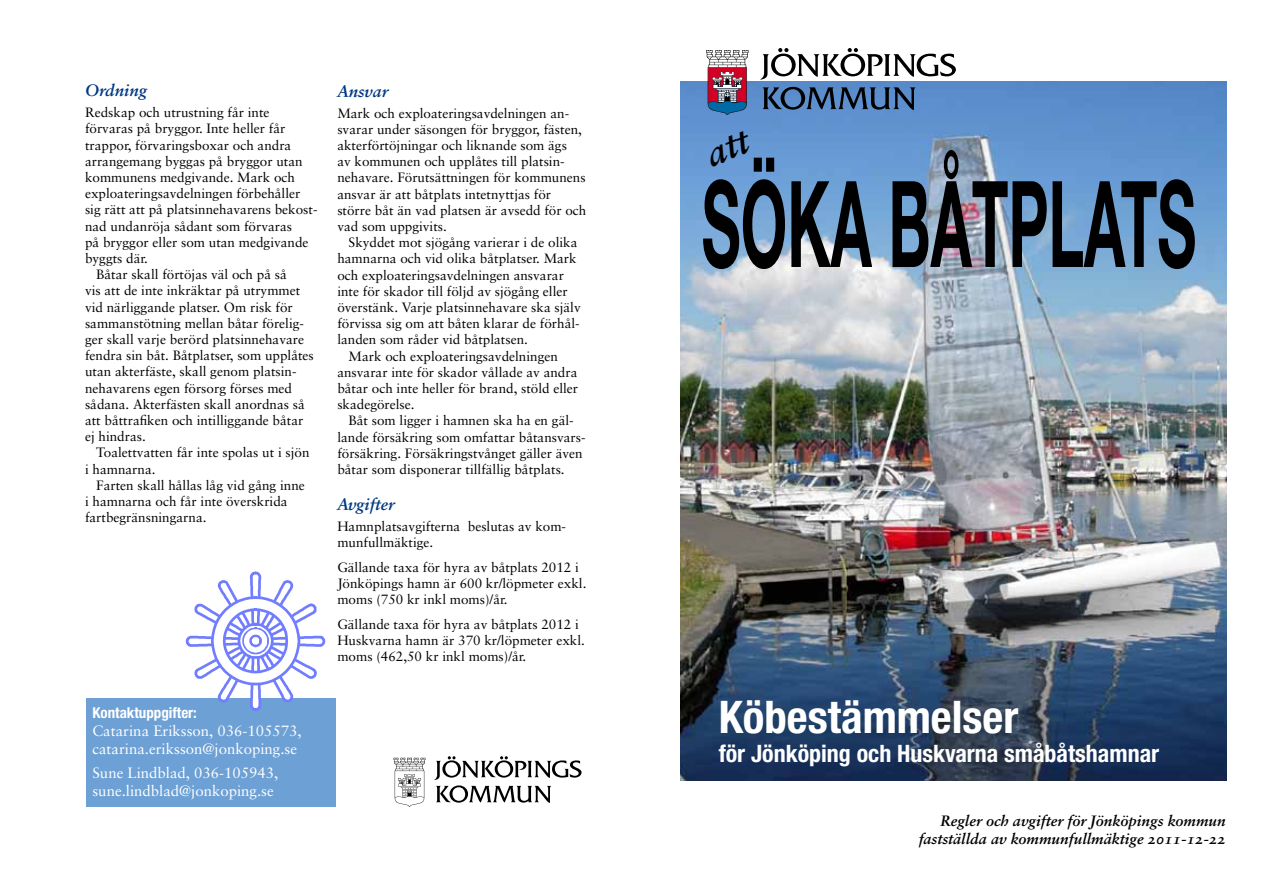
<style>
.page{position:relative;width:1263px;height:893px;background:#fff}
.page>*{position:absolute;margin:0;border:0;box-sizing:border-box;transform-origin:0 0}
.t1{font:700 120px "Helvetica Neue";color:#000;scale:.5 1}
.t2{font:700 condensed 45px "Helvetica Neue";color:#fff}
.t3{font:700 condensed 24px "Helvetica Neue";color:#fff}
.t4{font:italic 700 16.5px "Sabon";color:#003882}
.t5{font:15px/18px "Sabon";color:#fff}
.t6{font:15px/18px "Sabon Bold Italic Os F";color:#000;text-align:right}
.t7{font:700 condensed 15px "Helvetica Neue";color:#fff}
.t8{font:13.5px/16.2px "Sabon";color:#000}
</style>
<div class="page">
<div style="left:86px;top:698px;width:250px;height:109px;background:#6da0d5"></div>
<img style="left:680px;top:82px;width:547px;height:698px">
<svg style="left:702px;top:48px;width:264px;height:67px"></svg>
<svg style="left:185px;top:571px;width:141px;height:140px"></svg>
<svg style="left:393px;top:756px;width:189px;height:51px"></svg>
<div style="left:706px;top:130px;width:48px;height:37px;background:#6698d3"></div>
<p class="t4" style="left:85px;top:80px;width:64px">Ordning</p>
<p class="t8" style="left:85px;top:104px;width:186px">Redskap och utrustning får inte</p>
<p class="t8" style="left:85px;top:120px;width:202px">förvaras på bryggor. Inte heller får</p>
<p class="t8" style="left:85px;top:137px;width:208px">trappor, förvaringsboxar och andra</p>
<p class="t8" style="left:85px;top:153px;width:219px">arrangemang byggas på bryggor utan</p>
<p class="t8" style="left:85px;top:169px;width:212px">kommunens medgivande. Mark och</p>
<p class="t8" style="left:85px;top:185px;width:217px">exploateringsavdelningen förbehåller</p>
<p class="t8" style="left:85px;top:201px;width:234px">sig rätt att på platsinnehavarens bekost-</p>
<p class="t8" style="left:85px;top:218px;width:209px">nad undanröja sådant som förvaras</p>
<p class="t8" style="left:85px;top:234px;width:225px">på bryggor eller som utan medgivande</p>
<p class="t8" style="left:85px;top:250px;width:65px">byggts där.</p>
<p class="t8" style="left:96px;top:266px;width:192px">Båtar skall förtöjas väl och på så</p>
<p class="t8" style="left:85px;top:282px;width:217px">vis att de inte inkräktar på utrymmet</p>
<p class="t8" style="left:85px;top:299px;width:209px">vid närliggande platser. Om risk för</p>
<p class="t8" style="left:85px;top:315px;width:220px">sammanstötning mellan båtar förelig-</p>
<p class="t8" style="left:85px;top:331px;width:221px">ger skall varje berörd platsinnehavare</p>
<p class="t8" style="left:85px;top:347px;width:230px">fendra sin båt. Båtplatser, som upplåtes</p>
<p class="t8" style="left:85px;top:363px;width:213px">utan akterfäste, skall genom platsin-</p>
<p class="t8" style="left:85px;top:380px;width:209px">nehavarens egen försorg förses med</p>
<p class="t8" style="left:85px;top:396px;width:221px">sådana. Akterfästen skall anordnas så</p>
<p class="t8" style="left:85px;top:412px;width:220px">att båttrafiken och intilliggande båtar</p>
<p class="t8" style="left:85px;top:428px;width:62px">ej hindras.</p>
<p class="t8" style="left:96px;top:444px;width:215px">Toalettvatten får inte spolas ut i sjön</p>
<p class="t8" style="left:85px;top:461px;width:72px">i hamnarna.</p>
<p class="t8" style="left:96px;top:477px;width:210px">Farten skall hållas låg vid gång inne</p>
<p class="t8" style="left:85px;top:493px;width:204px">i hamnarna och får inte överskrida</p>
<p class="t8" style="left:85px;top:509px;width:123px">fartbegränsningarna.</p>
<p class="t7" style="left:92px;top:703px;width:106px">Kontaktuppgifter:</p>
<p class="t5" style="left:92px;top:721px;width:211px">Catarina Eriksson, 036-105573, catarina.eriksson@jonkoping.se</p>
<p class="t5" style="left:92px;top:763px;width:187px">Sune Lindblad, 036-105943, sune.lindblad@jonkoping.se</p>
<p class="t4" style="left:337px;top:81px;width:52px">Ansvar</p>
<p class="t8" style="left:337px;top:105px;width:251px">Mark och exploateringsavdelningen an&shy;svarar under säsongen för bryggor, fästen, akterförtöjningar och liknande som ägs<br>av kommunen och upplåtes till platsin&shy;nehavare. Förutsättningen för kommunens ansvar är att båtplats intetnyttjas för större båt än vad platsen är avsedd för och vad som uppgivits.</p>
<p class="t8" style="left:349px;top:234px;width:230px">Skyddet mot sjögång varierar i de olika</p>
<p class="t8" style="left:337px;top:250px;width:241px">hamnarna och vid olika båtplatser. Mark</p>
<p class="t8" style="left:337px;top:267px;width:228px">och exploateringsavdelningen ansvarar</p>
<p class="t8" style="left:337px;top:283px;width:232px">inte för skador till följd av sjögång eller</p>
<p class="t8" style="left:337px;top:299px;width:245px">överstänk. Varje platsinnehavare ska själv</p>
<p class="t8" style="left:337px;top:315px;width:244px">förvissa sig om att båten klarar de förhål-</p>
<p class="t8" style="left:337px;top:331px;width:192px">landen som råder vid båtplatsen.</p>
<p class="t8" style="left:349px;top:348px;width:211px">Mark och exploateringsavdelningen</p>
<p class="t8" style="left:337px;top:364px;width:242px">ansvarar inte för skador vållade av andra</p>
<p class="t8" style="left:337px;top:380px;width:242px">båtar och inte heller för brand, stöld eller</p>
<p class="t8" style="left:337px;top:396px;width:79px">skadegörelse.</p>
<p class="t8" style="left:349px;top:412px;width:227px">Båt som ligger i hamnen ska ha en gäl-</p>
<p class="t8" style="left:337px;top:429px;width:250px">lande försäkring som omfattar båtansvars-</p>
<p class="t8" style="left:337px;top:445px;width:247px">försäkring. Försäkringstvånget gäller även</p>
<p class="t8" style="left:337px;top:461px;width:229px">båtar som disponerar tillfällig båtplats.</p>
<p class="t4" style="left:337px;top:494px;width:59px">Avgifter</p>
<p class="t8" style="left:337px;top:518px;width:230px">Hamnplatsavgifterna beslutas av kom&shy;munfullmäktige.</p>
<p class="t8" style="left:337px;top:559px;width:251px">Gällande taxa för hyra av båtplats 2012 i<br>Jönköpings hamn är 600 kr/löpmeter exkl. moms (750 kr inkl moms)/år.</p>
<p class="t8" style="left:337px;top:616px;width:249px">Gällande taxa för hyra av båtplats 2012 i<br>Huskvarna hamn är 370 kr/löpmeter exkl. moms (462,50 kr inkl moms)/år.</p>
<h1 class="t1" style="left:702px;top:150px;width:991px">SÖKA BÅTPLATS</h1>
<h2 class="t2" style="left:719px;top:690px;width:301px">Köbestämmelser</h2>
<h3 class="t3" style="left:719px;top:739px;width:442px">för Jönköping och Huskvarna småbåtshamnar</h3>
<p class="t6" style="left:919px;top:812px;width:308px">Regler och avgifter för Jönköpings kommun fastställda av kommunfullmäktige 2011-12-22</p>
</div>
